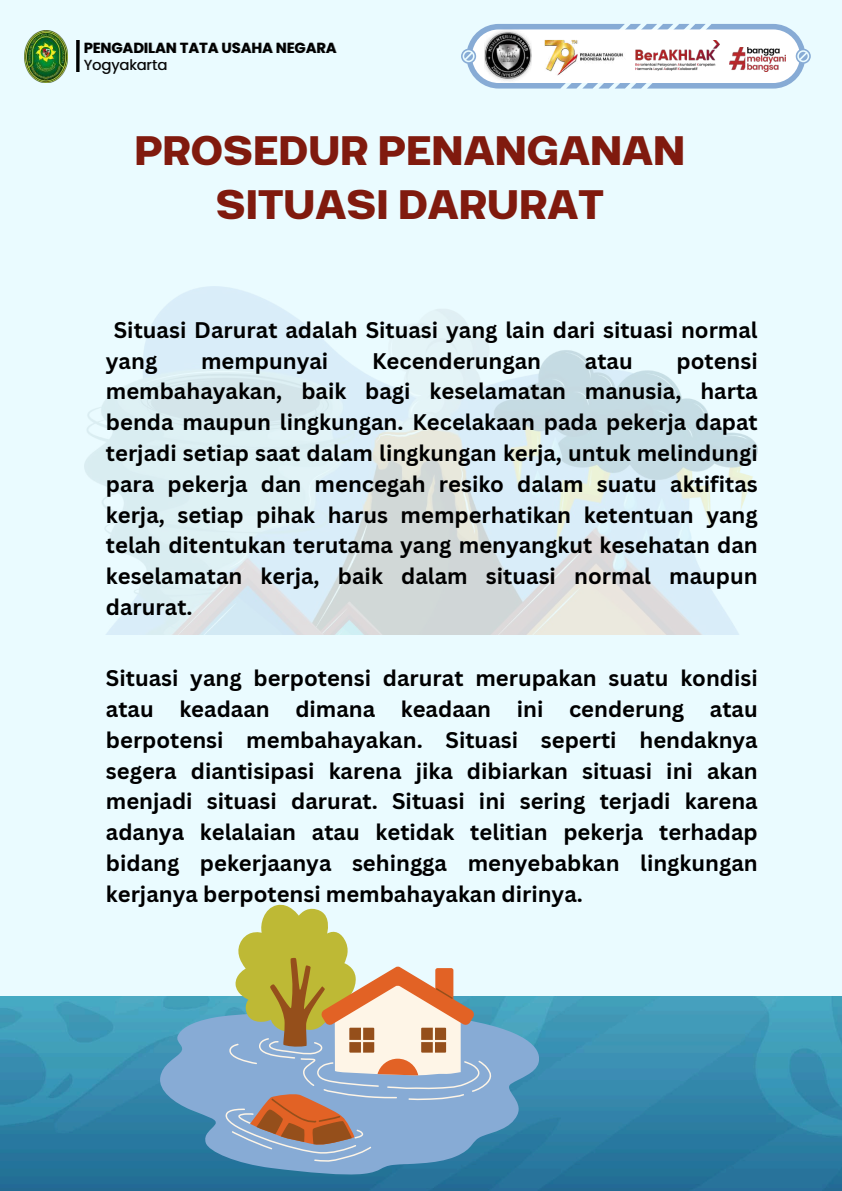
<style>
.page{position:relative;width:842px;height:1191px;background:#fff}
.page>*{position:absolute;margin:0;border:0;box-sizing:border-box;transform-origin:0 0}
.t1{font:700 49.2px/53.6px "Breul Grotesk A";color:#801a0e;text-align:center}
.t2{font:700 22px/30.8px "Canva Sans";color:#000;text-align:justify}
.t3{font:700 14.5px "Poppins";color:#000}
.t4{font:14.5px "Poppins";color:#000}
</style>
<div class="page">
<div style="left:0;top:0;width:842px;height:1190px;background:#eafbff"></div>
<img style="left:84px;top:286px;width:674px;height:348px">
<img style="left:0;top:996px;width:842px;height:194px">
<svg style="left:158px;top:1007px;width:383px;height:168px;background:#5594ba"></svg>
<svg style="left:225px;top:904px;width:267px;height:258px"></svg>
<img style="left:24px;top:30px;width:44px;height:52px">
<svg style="left:76px;top:41px;width:4px;height:31px"></svg>
<svg style="left:461px;top:24px;width:350px;height:65px"></svg>
<img style="left:484px;top:28px;width:47px;height:57px">
<img style="left:541px;top:36px;width:85px;height:40px">
<img style="left:636px;top:40px;width:84px;height:32px">
<img style="left:729px;top:47px;width:56px;height:25px">
<p class="t3" style="left:84px;top:38px;width:254px">PENGADILAN TATA USAHA NEGARA</p>
<p class="t4" style="left:84px;top:54px;width:85px">Yogyakarta</p>
<h1 class="t1" style="left:134px;top:118px;width:552px">PROSEDUR PENANGANAN<br>SITUASI DARURAT</h1>
<p class="t2" style="left:106px;top:314px;width:653px;text-indent:8px">Situasi Darurat adalah Situasi yang lain dari situasi normal yang</p>
<p class="t2" style="left:106px;top:344px;width:653px;text-indent:571px">potensi membahayakan, baik bagi keselamatan manusia, harta benda maupun lingkungan. Kecelakaan pada pekerja dapat terjadi setiap saat dalam lingkungan kerja, untuk melindungi para pekerja dan mencegah resiko dalam suatu aktifitas kerja, setiap pihak harus memperhatikan ketentuan yang telah ditentukan terutama yang menyangkut kesehatan dan keselamatan kerja, baik dalam situasi normal maupun darurat.</p>
<p class="t2" style="left:201px;top:344px;width:129px">mempunyai</p>
<p class="t2" style="left:372px;top:344px;width:170px">Kecenderungan</p>
<p class="t2" style="left:585px;top:344px;width:49px">atau</p>
<p class="t2" style="left:106px;top:662px;width:653px">Situasi yang berpotensi darurat merupakan suatu kondisi atau keadaan dimana keadaan ini cenderung atau berpotensi membahayakan. Situasi seperti hendaknya segera diantisipasi karena jika dibiarkan situasi ini akan menjadi situasi darurat. Situasi ini sering terjadi karena adanya kelalaian atau ketidak telitian pekerja terhadap bidang pekerjaanya sehingga menyebabkan lingkungan kerjanya berpotensi membahayakan dirinya.</p>
</div>
